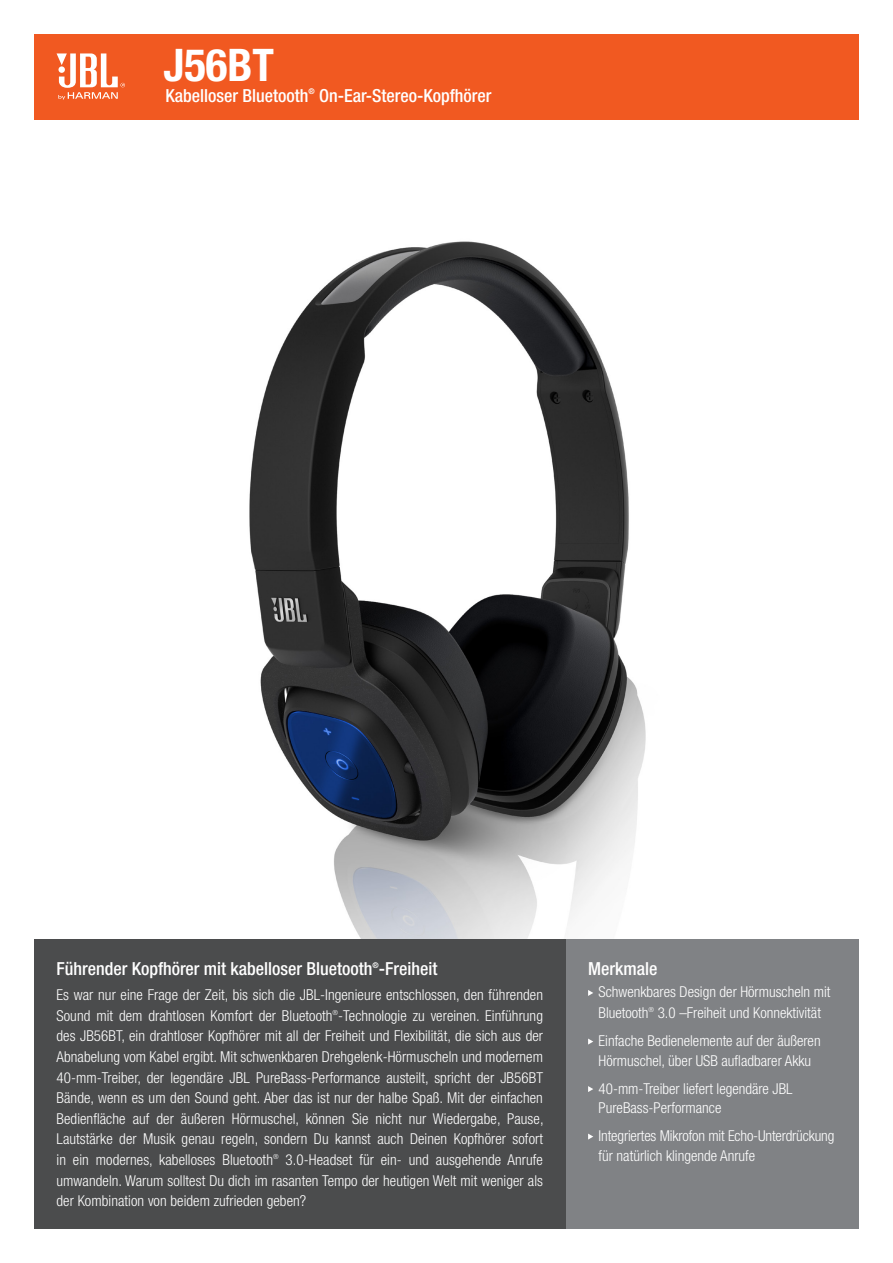
<style>
.page{position:relative;width:893px;height:1263px;background:#fff}
.page>*{position:absolute;margin:0;border:0;box-sizing:border-box;transform-origin:0 0}
.t1{font:700 condensed 45px "Helvetica Neue LT Pro";color:#fff}
.t2{font:500 condensed 18px "Helvetica Neue LT Pro";color:#fff}
.t3{font:300 condensed 15px/20.7px "Helvetica Neue LT Pro";color:#fff}
.t4{font:500 condensed 7.8px "Helvetica Neue LT Pro";color:#fff}
</style>
<div class="page">
<img style="left:34px;top:241px;width:825px;height:699px">
<div style="left:566px;top:940px;width:293px;height:289px;background:#808285"></div>
<svg style="left:588px;top:990px;width:5px;height:6px"></svg>
<svg style="left:588px;top:1038px;width:5px;height:6px"></svg>
<svg style="left:588px;top:1086px;width:5px;height:6px"></svg>
<svg style="left:588px;top:1133px;width:5px;height:6px"></svg>
<div style="left:34px;top:34px;width:825px;height:85px;background:#f15921"></div>
<svg style="left:57px;top:53px;width:68px;height:47px"></svg>
<div style="left:34px;top:940px;width:532px;height:289px;background:#4b4c4d"></div>
<p class="t1" style="left:163px;top:38px;width:112px">J56BT</p>
<p class="t2" style="left:166px;top:84px;width:144px">Kabelloser Bluetooth</p>
<p class="t4" style="left:309px;top:87px;width:8px">®</p>
<p class="t2" style="left:319px;top:84px;width:174px">On-Ear-Stereo-Kopfhörer</p>
<p class="t2" style="left:57px;top:958px;width:382px">Führender Kopfhörer mit kabelloser Bluetooth -Freiheit</p>
<p class="t4" style="left:373px;top:960px;width:8px">®</p>
<p class="t3" style="left:57px;top:984px;width:489px;text-align:justify">Es war nur eine Frage der Zeit, bis sich die JBL-Ingenieure entschlossen, den führenden Sound mit dem drahtlosen Komfort der Bluetooth<sup>®</sup>-Technologie zu vereinen. Einführung des JB56BT, ein drahtloser Kopfhörer mit all der Freiheit und Flexibilität, die sich aus der Abnabelung vom Kabel ergibt. Mit schwenkbaren Drehgelenk-Hörmuscheln und modernem 40-mm-Treiber, der legendäre JBL PureBass-Performance austeilt, spricht der JB56BT Bände, wenn es um den Sound geht. Aber das ist nur der halbe Spaß. Mit der einfachen Bedienfläche auf der äußeren Hörmuschel, können Sie nicht nur Wiedergabe, Pause, Lautstärke der Musik genau regeln, sondern Du kannst auch Deinen Kopfhörer sofort in ein modernes, kabelloses Bluetooth<sup>®</sup> 3.0-Headset für ein- und ausgehende Anrufe umwandeln. Warum solltest Du dich im rasanten Tempo der heutigen Welt mit weniger als der Kombination von beidem zufrieden geben?</p>
<p class="t2" style="left:588px;top:958px;width:71px">Merkmale</p>
<p class="t3" style="left:599px;top:982px;width:233px">Schwenkbares Design der Hörmuscheln mit<br>Bluetooth<sup>®</sup> 3.0 –Freiheit und Konnektivität</p>
<p class="t3" style="left:599px;top:1031px;width:224px;line-height:19.5px">Einfache Bedienelemente auf der äußeren<br>Hörmuschel, über USB aufladbarer Akku</p>
<p class="t3" style="left:599px;top:1078px;width:196px;line-height:19.5px">40-mm-Treiber liefert legendäre JBL<br>PureBass-Performance</p>
<p class="t3" style="left:599px;top:1126px;width:237px;line-height:19.5px">Integriertes Mikrofon mit Echo-Unterdrückung für natürlich klingende Anrufe</p>
</div>
